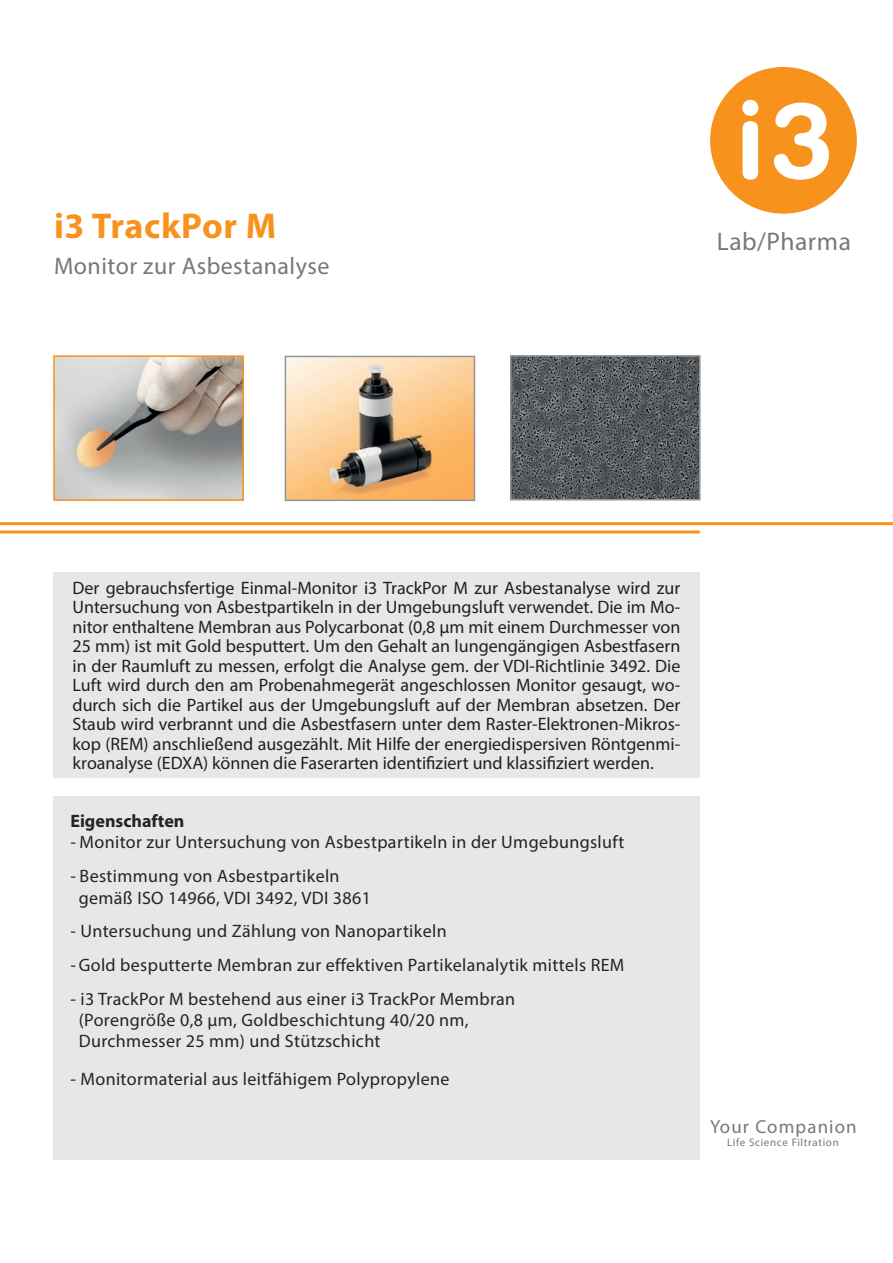
<style>
.page{position:relative;width:893px;height:1263px;background:#fff}
.page>*{position:absolute;margin:0;border:0;box-sizing:border-box;transform-origin:0 0}
.t1{font:700 36px "Myriad Pro";letter-spacing:.02em;color:#f7931d}
.t2{font:25.5px "Myriad Pro";letter-spacing:.02em;color:#76787b}
.t3{font:24px "Myriad Pro";letter-spacing:.02em;color:#76787b}
.t4{font:18.9px "Myriad Pro";letter-spacing:.06em;color:#76787b}
.t5{font:18px/19.5px "Myriad Pro";color:#231f20;text-align:justify}
.t6{font:18px/21px "Myriad Pro";letter-spacing:.02em;color:#262324}
.t7{font:700 18px "Myriad Pro";color:#262324}
.t8{font:10.95px "Myriad Pro";letter-spacing:.06em;color:#76787b}
</style>
<div class="page">
<div style="left:710px;top:67px;width:147px;height:147px;background:#f7931d;border-radius:50%"></div>
<svg style="left:742px;top:100px;width:16px;height:80px"></svg>
<svg style="left:774px;top:103px;width:55px;height:77px"></svg>
<img style="left:56px;top:358px;width:185px;height:140px">
<div style="left:53px;top:355px;width:191px;height:146px;border:2px solid #f7931d"></div>
<img style="left:513px;top:358px;width:185px;height:139px">
<div style="left:510px;top:355px;width:191px;height:145px;border:2px solid #939598"></div>
<hr style="left:0;top:522px;width:893px;height:3px;background:#f7931d">
<img style="left:288px;top:359px;width:184px;height:139px">
<div style="left:285px;top:356px;width:190px;height:145px;border:2px solid #939598"></div>
<hr style="left:0;top:530px;width:700px;height:3px;background:#f7931d">
<div style="left:53px;top:573px;width:647px;height:205px;background:#e6e7e9"></div>
<div style="left:53px;top:796px;width:647px;height:364px;background:#e6e7e9"></div>
<h1 class="t1" style="left:54px;top:202px;width:224px">i3 TrackPor M</h1>
<h3 class="t3" style="left:54px;top:252px;width:277px">Monitor zur Asbestanalyse</h3>
<h2 class="t2" style="left:717px;top:226px;width:136px">Lab/Pharma</h2>
<p class="t5" style="left:73px;top:578px;width:609px">Der gebrauchsfertige Einmal-Monitor i3 TrackPor M zur Asbestanalyse wird zur Untersuchung von Asbestpartikeln in der Umgebungsluft verwendet. Die im Mo&shy;nitor enthaltene Membran aus Polycarbonat (0,8 µm mit einem Durchmesser von 25 mm) ist mit Gold besputtert. Um den Gehalt an lungengängigen Asbestfasern in der Raumluft zu messen, erfolgt die Analyse gem. der VDI-Richtlinie 3492. Die Luft wird durch den am Probenahmegerät angeschlossen Monitor gesaugt, wo&shy;durch sich die Partikel aus der Umgebungsluft auf der Membran absetzen. Der Staub wird verbrannt und die Asbestfasern unter dem Raster-Elektronen-Mikros&shy;kop (REM) anschließend ausgezählt. Mit Hilfe der energiedispersiven Röntgenmi&shy;kroanalyse (EDXA) können die Faserarten identifiziert und klassifiziert werden.</p>
<p class="t7" style="left:70px;top:809px;width:116px">Eigenschaften</p>
<p class="t6" style="left:70px;top:831px;width:555px">- Monitor zur Untersuchung von Asbestpartikeln in der Umgebungsluft</p>
<p class="t6" style="left:79px;top:865px;width:294px;line-height:21.6px;text-indent:-8px">- Bestimmung von Asbestpartikeln gemäß ISO 14966, VDI 3492, VDI 3861</p>
<p class="t6" style="left:70px;top:920px;width:378px">- Untersuchung und Zählung von Nanopartikeln</p>
<p class="t6" style="left:70px;top:954px;width:555px">- Gold besputterte Membran zur effektiven Partikelanalytik mittels REM</p>
<p class="t6" style="left:79px;top:988px;width:438px;text-indent:-8px">- i3 TrackPor M bestehend aus einer i3 TrackPor Membran (Porengröße 0,8 μm, Goldbeschichtung 40/20 nm,<br>Durchmesser 25 mm) und Stützschicht</p>
<p class="t6" style="left:70px;top:1068px;width:381px">- Monitormaterial aus leitfähigem Polypropylene</p>
<p class="t4" style="left:710px;top:1115px;width:148px">Your Companion</p>
<p class="t8" style="left:727px;top:1136px;width:113px">Life Science Filtration</p>
</div>
